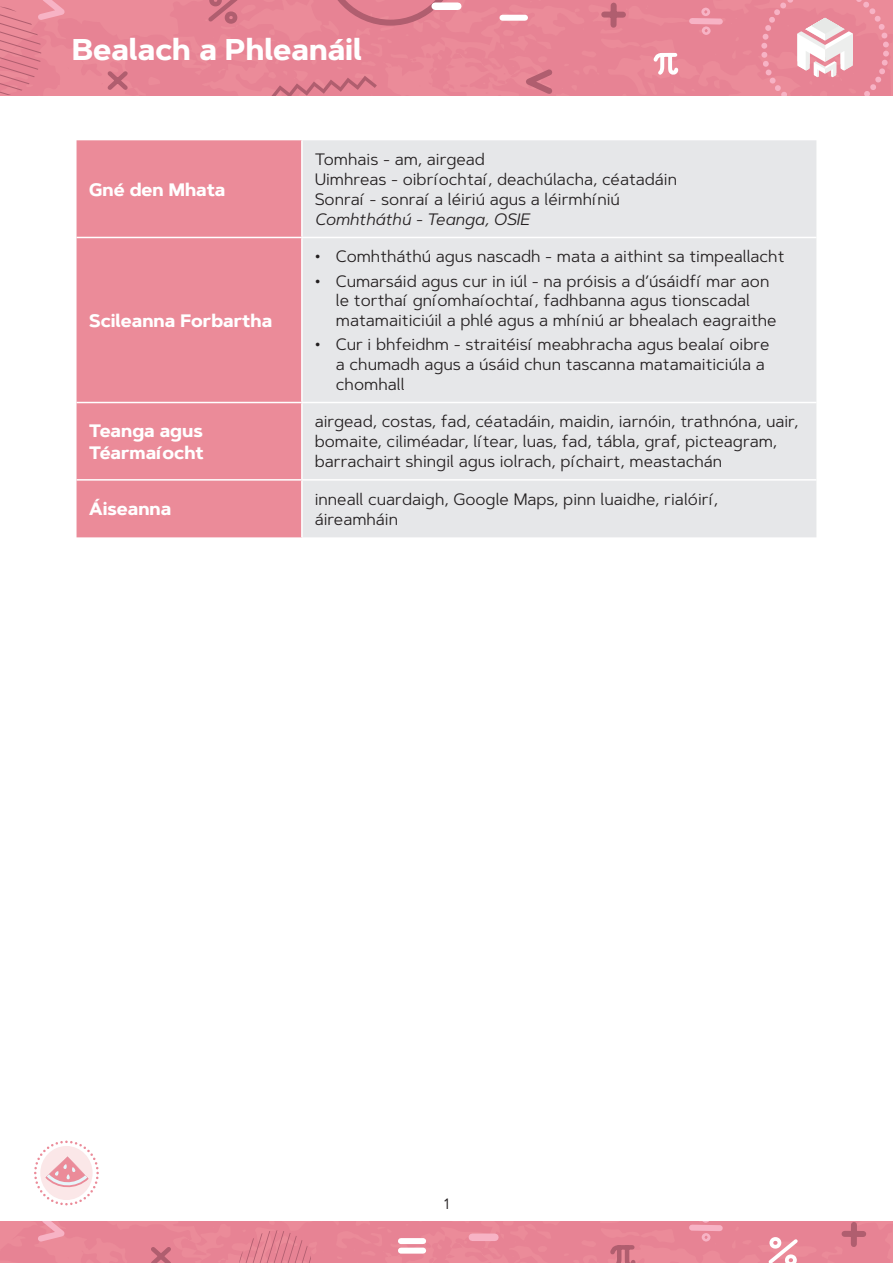
<style>
.page{position:relative;width:893px;height:1263px;background:#fff}
.page>*{position:absolute;margin:0;border:0;box-sizing:border-box;transform-origin:0 0}
.t1{font:700 30px "Artegra Sans";color:#fff}
.Table_Headings{font:700 18px/21.6px "Artegra Sans";color:#fff}
.Body{font:16.5px/19.8px "Artegra Sans";color:#231f20}
.Body-2{font:italic 16.5px "Artegra Sans";color:#231f20}
.t2{font:15px "Artegra Sans";color:#231f20}
</style>
<div class="page">
<div style="left:0;top:0;width:893px;height:96px;background:#e78394"></div>
<svg style="left:271px;top:76px;width:106px;height:20px;background:#da7b8b"></svg>
<svg style="left:103px;top:67px;width:29px;height:27px"></svg>
<svg style="left:0;top:0;width:75px;height:95px;background:#e68796"></svg>
<svg style="left:514px;top:64px;width:43px;height:32px"></svg>
<div style="left:502px;top:15px;width:23px;height:6px;background:#fff"></div>
<svg style="left:686px;top:5px;width:40px;height:33px"></svg>
<div style="left:604px;top:12px;width:19px;height:6px;background:#b05e6f"></div>
<div style="left:610px;top:6px;width:7px;height:19px;background:#b05e6f"></div>
<svg style="left:652px;top:51px;width:28px;height:27px"></svg>
<svg style="left:323px;top:0;width:135px;height:26px;background:#dd7d8e"></svg>
<svg style="left:204px;top:0;width:38px;height:27px"></svg>
<svg style="left:761px;top:0;width:128px;height:96px;background:#eb9ba8"></svg>
<div style="left:435px;top:3px;width:23px;height:7px;background:#fff"></div>
<svg style="left:0;top:1221px;width:893px;height:42px;background:#e78797"></svg>
<svg style="left:34px;top:1140px;width:65px;height:65px"></svg>
<div style="left:77px;top:140px;width:224px;height:397px;background:#eb8b99"></div>
<div style="left:303px;top:140px;width:513px;height:397px;background:#e6e7e9"></div>
<hr style="left:77px;top:237px;width:225px;height:1px;background:#fff">
<hr style="left:302px;top:237px;width:514px;height:1px;background:#fff">
<hr style="left:77px;top:402px;width:225px;height:1px;background:#fff">
<hr style="left:302px;top:402px;width:514px;height:1px;background:#fff">
<hr style="left:77px;top:479px;width:225px;height:2px;background:#fff">
<hr style="left:302px;top:479px;width:514px;height:2px;background:#fff">
<h1 class="t1" style="left:72px;top:28px;width:291px">Bealach a Phleanáil</h1>
<p class="Table_Headings" style="left:89px;top:179px;width:138px">Gné den Mhata</p>
<p class="Table_Headings" style="left:89px;top:310px;width:184px">Scileanna Forbartha</p>
<p class="Body" style="left:315px;top:149px;width:172px">Tomhais - am, airgead</p>
<p class="Body" style="left:315px;top:169px;width:364px">Uimhreas - oibríochtaí, deachúlacha, céatadáin</p>
<p class="Body" style="left:315px;top:189px;width:307px">Sonraí - sonraí a léiriú agus a léirmhíniú</p>
<p class="Body-2" style="left:315px;top:207px;width:216px">Comhtháthú - Teanga, OSIE</p>
<p class="Body" style="left:315px;top:246px;width:471px">• Comhtháthú agus nascadh - mata a aithint sa timpeallacht</p>
<p class="Body" style="left:336px;top:270px;width:442px;text-indent:-21px">• Cumarsáid agus cur in iúl - na próisis a d’úsáidfí mar aon le torthaí gníomhaíochtaí, fadhbanna agus tionscadal matamaiticiúil a phlé agus a mhíniú ar bhealach eagraithe</p>
<p class="Body" style="left:336px;top:334px;width:435px;text-indent:-21px">• Cur i bhfeidhm - straitéisí meabhracha agus bealaí oibre a chumadh agus a úsáid chun tascanna matamaiticiúla a chomhall</p>
<p class="Table_Headings" style="left:89px;top:420px;width:116px">Teanga agus<br>Téarmaíocht</p>
<p class="Body" style="left:315px;top:411px;width:485px">airgead, costas, fad, céatadáin, maidin, iarnóin, trathnóna, uair, bomaite, ciliméadar, lítear, luas, fad, tábla, graf, picteagram, barrachairt shingil agus iolrach, píchairt, meastachán</p>
<p class="Table_Headings" style="left:89px;top:498px;width:84px">Áiseanna</p>
<p class="Body" style="left:315px;top:489px;width:405px">inneall cuardaigh, Google Maps, pinn luaidhe, rialóirí, áireamháin</p>
<p class="t2" style="left:444px;top:1193px;width:6px">1</p>
</div>
